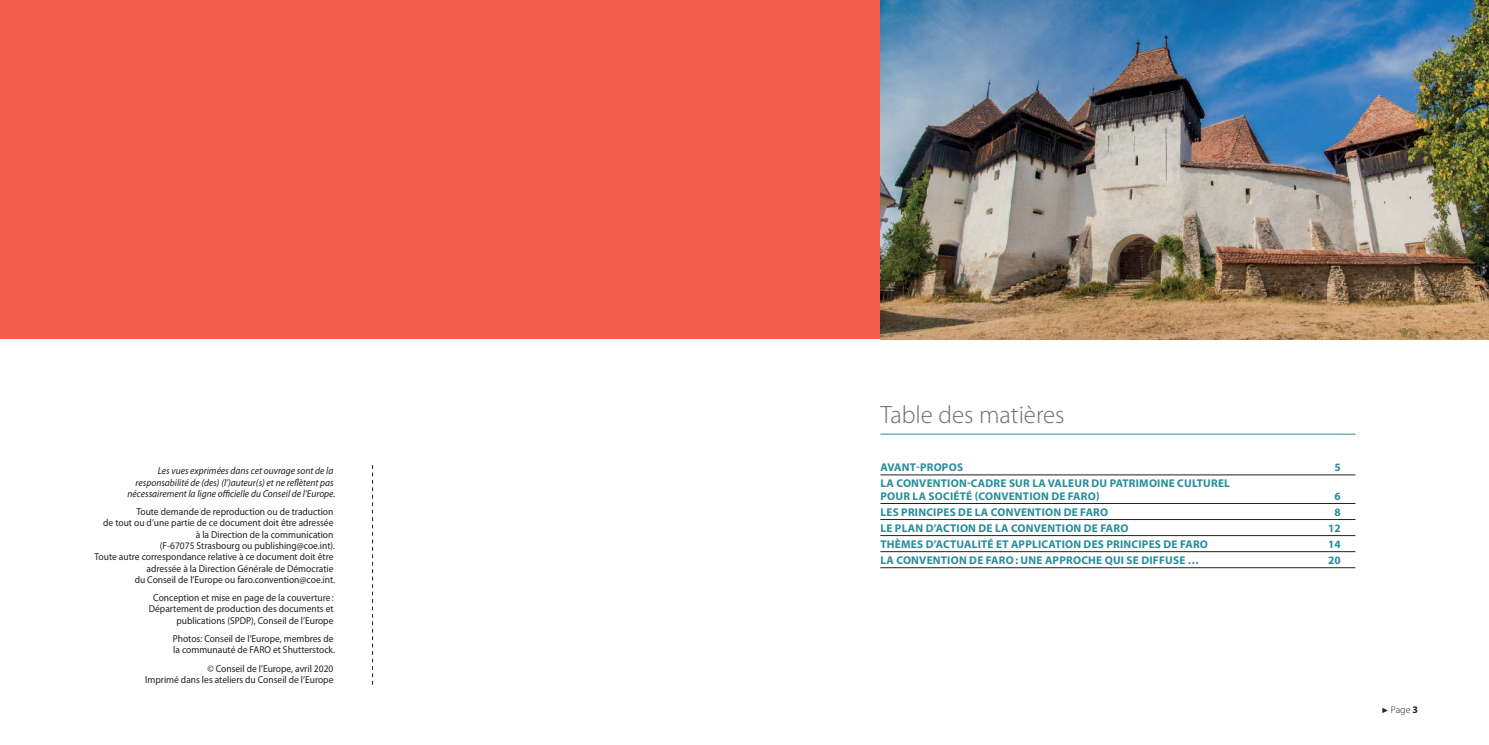
<style>
.page{position:relative;width:1489px;height:745px;background:#fff}
.page>*{position:absolute;margin:0;border:0;box-sizing:border-box;transform-origin:0 0}
.t1{font:300 25px "Myriad Pro";color:#6c6d70}
.t2{font:700 11.25px/12.5px "Myriad Pro";letter-spacing:.02em;color:#288d9a}
.t3{font:10px/11.2px "Myriad Pro";color:#231f20;text-align:right;scale:.95 1}
.t4{font:italic 10px/11.2px "Myriad Pro";color:#231f20;text-align:right;scale:.95 1}
.t5{font:300 10px "Myriad Pro";color:#231f20}
.s1{font-family:"Arial";font-weight:400;font-size:7.5px}
.s2{font-weight:700}
</style>
<div class="page">
<svg style="left:372px;top:465px;width:1px;height:219px"></svg>
<hr style="left:880px;top:433px;width:475px;height:1px;background:#288d9a">
<hr style="left:880px;top:474px;width:475px;height:1px;background:#231f20">
<hr style="left:880px;top:503px;width:475px;height:1px;background:#231f20">
<hr style="left:880px;top:519px;width:475px;height:1px;background:#231f20">
<hr style="left:880px;top:535px;width:475px;height:1px;background:#231f20">
<hr style="left:880px;top:551px;width:475px;height:1px;background:#231f20">
<hr style="left:880px;top:567px;width:475px;height:1px;background:#231f20">
<div style="left:0;top:0;width:957px;height:338px;background:#f15e4d"></div>
<img style="left:880px;top:0;width:608px;height:339px">
<p class="t4" style="left:128px;top:465px;width:220px">Les vues exprimées dans cet ouvrage sont de la responsabilité de (des) (l’)auteur(s) et ne reflètent pas nécessairement la ligne officielle du Conseil de l’Europe.</p>
<p class="t3" style="left:95px;top:505px;width:255px">Toute demande de reproduction ou de traduction<br>de tout ou d’une partie de ce document doit être adressée<br>à la Direction de la communication<br>(F-67075 Strasbourg ou publishing@coe.int).<br>Toute autre correspondance relative à ce document doit être adressée à la Direction Générale de Démocratie<br>du Conseil de l’Europe ou faro.convention@coe.int.</p>
<p class="t3" style="left:149px;top:591px;width:196px">Conception et mise en page de la couverture:<br>Département de production des documents et publications (SPDP), Conseil de l’Europe</p>
<p class="t3" style="left:173px;top:632px;width:172px;text-align:left">Photos: Conseil de l’Europe, membres de la communauté de FARO et Shutterstock.</p>
<p class="t3" style="left:145px;top:662px;width:200px">© Conseil de l’Europe, avril 2020<br>Imprimé dans les ateliers du Conseil de l’Europe</p>
<h1 class="t1" style="left:880px;top:399px;width:186px">Table des matières</h1>
<p class="t2" style="left:880px;top:460px;width:84px">AVANT-PROPOS</p>
<p class="t2" style="left:1334px;top:460px;width:8px">5</p>
<p class="t2" style="left:880px;top:476px;width:351px">LA CONVENTION-CADRE SUR LA VALEUR DU PATRIMOINE CULTUREL<br>POUR LA SOCIÉTÉ (CONVENTION DE FARO)</p>
<p class="t2" style="left:1334px;top:489px;width:8px">6</p>
<p class="t2" style="left:880px;top:505px;width:229px">LES PRINCIPES DE LA CONVENTION DE FARO</p>
<p class="t2" style="left:1334px;top:505px;width:8px">8</p>
<p class="t2" style="left:880px;top:521px;width:249px">LE PLAN D’ACTION DE LA CONVENTION DE FARO</p>
<p class="t2" style="left:1327px;top:521px;width:14px">12</p>
<p class="t2" style="left:880px;top:537px;width:329px">THÈMES D’ACTUALITÉ ET APPLICATION DES PRINCIPES DE FARO</p>
<p class="t2" style="left:1327px;top:537px;width:14px">14</p>
<p class="t2" style="left:880px;top:553px;width:320px">LA CONVENTION DE FARO: UNE APPROCHE QUI SE DIFFUSE …</p>
<p class="t2" style="left:1327px;top:553px;width:14px">20</p>
<p class="t5" style="left:1381px;top:703px;width:38px"><span class="s1">►</span> Page <span class="s2">3</span></p>
</div>
